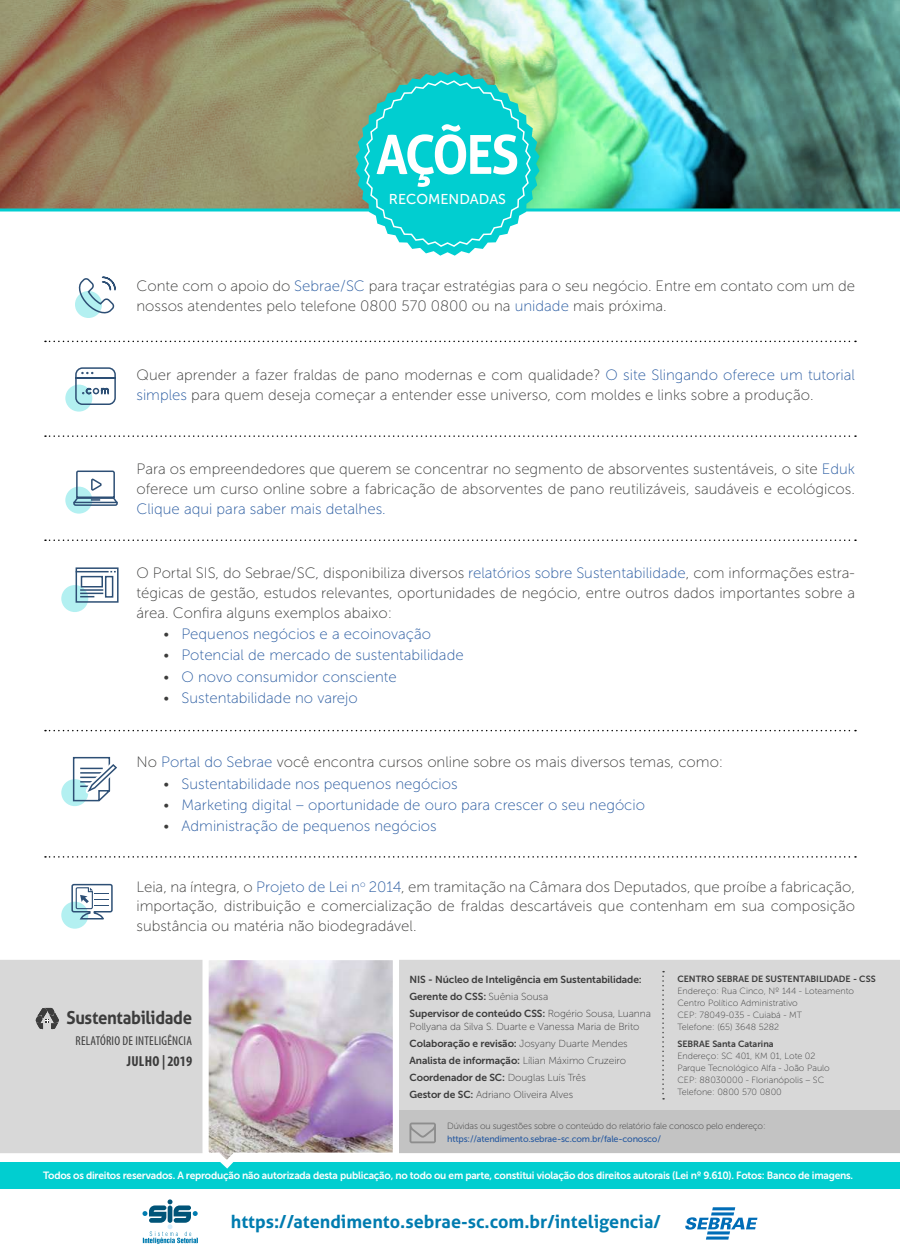
<style>
.page{position:relative;width:900px;height:1260px;background:#fff}
.page>*{position:absolute;margin:0;border:0;box-sizing:border-box;transform-origin:0 0}
.t1{font:700 54px "Aller";letter-spacing:-.055em;color:#fff;scale:.93 1}
.t2{font:700 18px "Aller";color:#007cb0}
.t3{font:700 18px "Aller";letter-spacing:-.02em;color:#3c3c3c;scale:.93 1}
.t4{font:15px/19.8px "Museo Sans 100";color:#3c3c3b}
.t5{font:15px "Museo Sans 100";color:#285aa0}
.t6{font:700 condensed 14.55px "Myriad Pro";letter-spacing:.02em;color:#3c3c3c}
.t7{font:14.25px "Museo Sans 500";color:#fff}
.t8{font:condensed 12.9px "Myriad Pro";letter-spacing:.02em;color:#3c3c3c}
.t9{font:10.5px "Museo Sans 700";letter-spacing:-.02em;color:#fff}
.t10{font:10.2px/17.1px "Museo Sans 700";letter-spacing:-.01em;color:#3c3c3c}
.t11{font:10.2px "Museo Sans 100";letter-spacing:-.01em;color:#3c3c3c}
.t12{font:9px/12px "Museo Sans 100";color:#3c3c3c}
.t13{font:9px "Museo Sans 100";letter-spacing:-.02em;color:#3c3c3c}
.t14{font:9px "Museo Sans 700";color:#3c3c3c}
.t15{font:9px "Museo Sans 500";letter-spacing:-.02em;color:#285aa0}
.s1{color:#285aa0}
.s2{color:#3c3c3b}
.s3{font-family:"Museo Sans 100"}
.s4{font-family:"Museo Sans 700"}
</style>
<div class="page">
<div style="left:0;top:960px;width:900px;height:193px;background:#d8d8d8"></div>
<svg style="left:36px;top:1006px;width:24px;height:24px"></svg>
<div style="left:0;top:1162px;width:900px;height:27px;background:#01ced0"></div>
<div style="left:387px;top:1110px;width:513px;height:43px;background:#c3c3c3"></div>
<svg style="left:410px;top:1123px;width:26px;height:20px"></svg>
<svg style="left:662px;top:971px;width:2px;height:129px"></svg>
<svg style="left:685px;top:1207px;width:73px;height:33px"></svg>
<svg style="left:142px;top:1199px;width:56px;height:45px"></svg>
<img style="left:199px;top:960px;width:203px;height:209px">
<img style="left:0;top:0;width:900px;height:208px">
<svg style="left:0;top:208px;width:900px;height:4px;background:#2dcbc9"></svg>
<svg style="left:45px;top:341px;width:811px;height:1px"></svg>
<svg style="left:45px;top:435px;width:811px;height:2px"></svg>
<svg style="left:45px;top:856px;width:811px;height:2px"></svg>
<svg style="left:45px;top:540px;width:811px;height:1px"></svg>
<svg style="left:45px;top:730px;width:811px;height:1px"></svg>
<svg style="left:356px;top:72px;width:184px;height:184px;background:#36d0c9"></svg>
<div style="left:75px;top:291px;width:27px;height:27px;background:#b3f0f1;border-radius:50%"></div>
<div style="left:65px;top:385px;width:27px;height:27px;background:#b3f0f1;border-radius:50%"></div>
<div style="left:65px;top:487px;width:27px;height:27px;background:#b3f0f1;border-radius:50%"></div>
<div style="left:61px;top:902px;width:27px;height:27px;background:#b3f0f1;border-radius:50%"></div>
<svg style="left:71px;top:883px;width:42px;height:37px"></svg>
<div style="left:61px;top:585px;width:27px;height:27px;background:#b3f0f1;border-radius:50%"></div>
<div style="left:61px;top:779px;width:27px;height:27px;background:#b3f0f1;border-radius:50%"></div>
<svg style="left:77px;top:276px;width:39px;height:39px"></svg>
<svg style="left:74px;top:367px;width:42px;height:38px"></svg>
<svg style="left:72px;top:470px;width:46px;height:37px"></svg>
<svg style="left:75px;top:567px;width:44px;height:36px"></svg>
<svg style="left:72px;top:756px;width:45px;height:46px"></svg>
<h1 class="t1" style="left:376px;top:121px;width:155px">AÇÕES</h1>
<p class="t7" style="left:389px;top:191px;width:119px">RECOMENDADAS</p>
<p class="t4" style="left:136px;top:276px;width:720px">Conte com o apoio do <span class="s1">Sebrae/SC</span> para traçar estratégias para o seu negócio. Entre em contato com um de nossos atendentes pelo telefone 0800 570 0800 ou na <span class="s1">unidade</span> mais próxima.</p>
<p class="t4" style="left:136px;top:365px;width:720px">Quer aprender a fazer fraldas de pano modernas e com qualidade? <span class="s1">O site Slingando oferece um tutorial simples</span> para quem deseja começar a entender esse universo, com moldes e links sobre a produção.</p>
<p class="t4" style="left:136px;top:459px;width:720px">Para os empreendedores que querem se concentrar no segmento de absorventes sustentáveis, o site <span class="s1">Eduk </span>oferece um curso online sobre a fabricação de absorventes de pano reutilizáveis, saudáveis e ecológicos.</p>
<p class="t5" style="left:136px;top:501px;width:251px">Clique aqui para saber mais detalhes.</p>
<p class="t4" style="left:136px;top:563px;width:720px;text-align:justify">O Portal SIS, do Sebrae/SC, disponibiliza diversos <span class="s1">relatórios sobre Sustentabilidade</span>, com informações estra&shy;tégicas de gestão, estudos relevantes, oportunidades de negócio, entre outros dados importantes sobre a área. Confira alguns exemplos abaixo:</p>
<p class="t5" style="left:163px;top:626px;width:269px"><span class="s2">•</span> Pequenos negócios e a ecoinovação</p>
<p class="t5" style="left:163px;top:647px;width:302px"><span class="s2">•</span> Potencial de mercado de sustentabilidade</p>
<p class="t5" style="left:163px;top:669px;width:235px"><span class="s2">•</span> O novo consumidor consciente</p>
<p class="t5" style="left:163px;top:690px;width:196px"><span class="s2">•</span> Sustentabilidade no varejo</p>
<p class="t4" style="left:136px;top:753px;width:588px">No <span class="s1">Portal do Sebrae</span> você encontra cursos online sobre os mais diversos temas, como:</p>
<p class="t5" style="left:163px;top:776px;width:296px"><span class="s2">•</span> Sustentabilidade nos pequenos negócios</p>
<p class="t5" style="left:163px;top:797px;width:483px"><span class="s2">•</span> Marketing digital – oportunidade de ouro para crescer o seu negócio</p>
<p class="t5" style="left:163px;top:818px;width:275px"><span class="s2">•</span> Administração de pequenos negócios</p>
<p class="t4" style="left:136px;top:877px;width:720px;text-align:justify">Leia, na íntegra, o <span class="s1">Projeto de Lei n</span><sup>o</sup> <span class="s1">2014</span>, em tramitação na Câmara dos Deputados, que proíbe a fabricação, importação, distribuição e comercialização de fraldas descartáveis que contenham em sua composição substância ou matéria não biodegradável.</p>
<p class="t3" style="left:67px;top:1007px;width:137px">Sustentabilidade</p>
<p class="t8" style="left:76px;top:1033px;width:118px">RELATÓRIO DE INTELIGÊNCIA</p>
<p class="t6" style="left:127px;top:1052px;width:67px">JULHO | 2019</p>
<p class="t10" style="left:410px;top:971px;width:243px">NIS - Núcleo de Inteligência em Sustentabilidade:<br>Gerente do CSS: <span class="s3">Suênia Sousa<br></span>Supervisor de conteúdo CSS: <span class="s3">Rogério Sousa, Luanna</span></p>
<p class="t11" style="left:410px;top:1021px;width:232px">Pollyana da Silva S. Duarte e Vanessa Maria de Brito</p>
<p class="t10" style="left:410px;top:1035px;width:220px">Colaboração e revisão: <span class="s3">Josyany Duarte Mendes<br></span>Analista de informação: <span class="s3">Lílian Máximo Cruzeiro<br></span>Coordenador de SC: <span class="s3">Douglas Luís Três</span></p>
<p class="t11" style="left:410px;top:1090px;width:165px"><span class="s4">Gestor de SC:</span> Adriano Oliveira Alves</p>
<p class="t14" style="left:677px;top:974px;width:200px">CENTRO SEBRAE DE SUSTENTABILIDADE - CSS</p>
<p class="t12" style="left:677px;top:985px;width:178px">Endereço: Rua Cinco, Nº 144 - Loteamento<br>Centro Político Administrativo<br>CEP: 78049-035 - Cuiabá - MT<br>Telefone: (65) 3648 5282</p>
<p class="t14" style="left:677px;top:1039px;width:98px">SEBRAE Santa Catarina</p>
<p class="t12" style="left:677px;top:1050px;width:154px">Endereço: SC 401, KM 01, Lote 02<br>Parque Tecnológico Alfa - João Paulo<br>CEP: 88030000 - Florianópolis – SC<br>Telefone: 0800 570 0800</p>
<p class="t13" style="left:447px;top:1121px;width:320px">Dúvidas ou sugestões sobre o conteúdo do relatório fale conosco pelo endereço:</p>
<p class="t15" style="left:447px;top:1134px;width:215px">https://atendimento.sebrae-sc.com.br/fale-conosco/</p>
<p class="t9" style="left:43px;top:1169px;width:812px">Todos os direitos reservados. A reprodução não autorizada desta publicação, no todo ou em parte, constitui violação dos direitos autorais (Lei nº 9.610). Fotos: Banco de imagens.</p>
<p class="t2" style="left:231px;top:1211px;width:431px">https://atendimento.sebrae-sc.com.br/inteligencia/</p>
</div>
